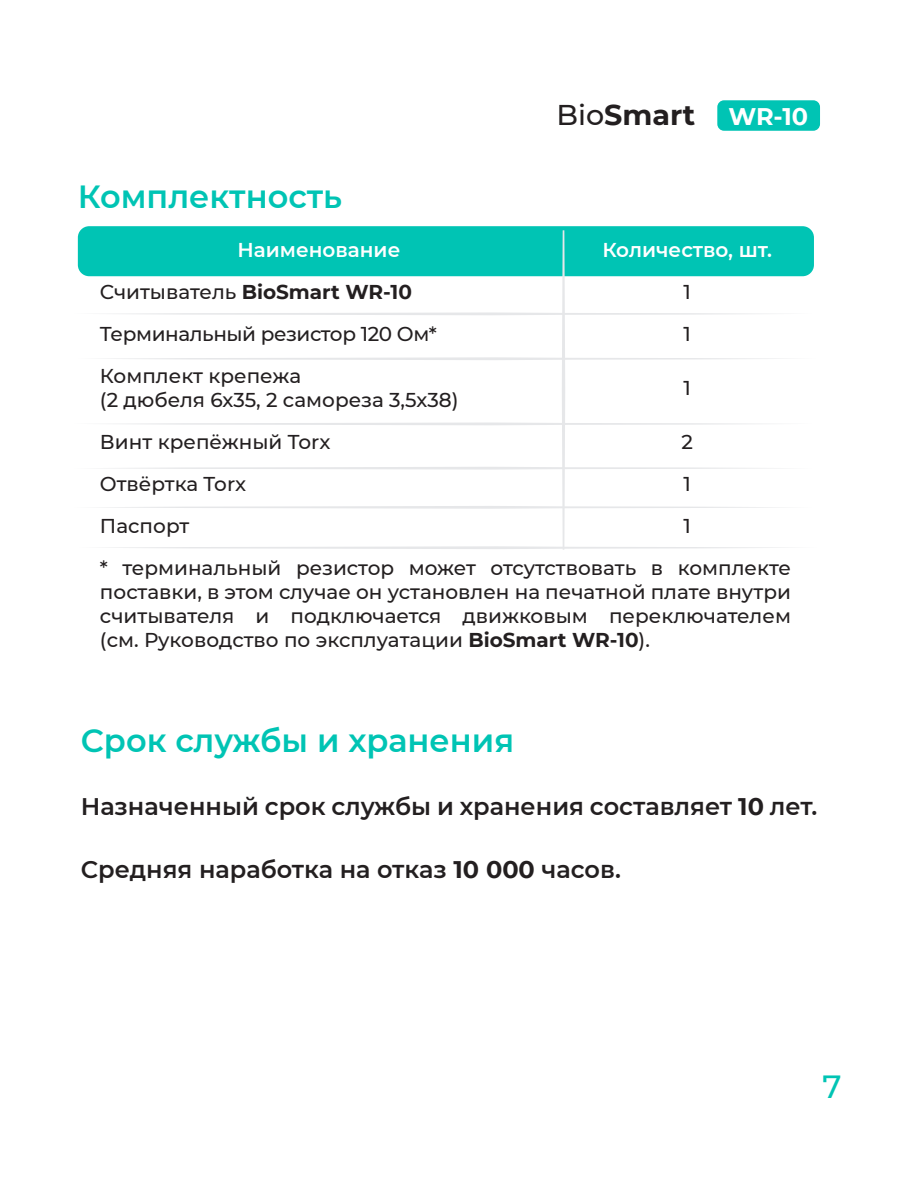
<style>
.page{position:relative;width:908px;height:1180px;background:#fff}
.page>*{position:absolute;margin:0;border:0;box-sizing:border-box;transform-origin:0 0}
.t1{font:600 32px "Montserrat";color:#00c4b4}
.t2{font:500 32px "Montserrat";color:#00c4b4}
.t3{font:700 28.4px "Montserrat";color:#231f20}
.t4{font:600 24px "Montserrat";color:#231f20}
.t5{font:500 20px/24px "Montserrat";color:#231f20}
.t6{font:600 20px "Montserrat";color:#fff}
.t7{font:500 20px "Montserrat";letter-spacing:-.02em;color:#231f20}
.t8{font:700 20px "Montserrat";color:#231f20}
.s1{font-weight:500}
.s2{font-size:24px;color:#fff}
.s3{font-weight:700}
</style>
<div class="page">
<div style="left:717px;top:100px;width:102px;height:31px;background:#00c4b4;border-radius:7px"></div>
<div style="left:78px;top:226px;width:735px;height:50px;background:#00c4b4;border-radius:11px"></div>
<svg style="left:77px;top:230px;width:737px;height:319px"></svg>
<h2 class="t3" style="left:556px;top:95px;width:253px"><span class="s1">Bio</span>Smart <span class="s2">WR-10</span></h2>
<p class="t1" style="left:78px;top:174px;width:266px">Комплектность</p>
<p class="t6" style="left:237px;top:235px;width:164px">Наименование</p>
<p class="t6" style="left:602px;top:235px;width:171px">Количество, шт.</p>
<p class="t8" style="left:100px;top:277px;width:313px"><span class="s1">Считыватель</span> BioSmart WR-10</p>
<p class="t5" style="left:683px;top:279px;width:9px">1</p>
<p class="t7" style="left:100px;top:320px;width:338px">Терминальный резистор 120 Ом*</p>
<p class="t5" style="left:683px;top:321px;width:9px">1</p>
<p class="t5" style="left:100px;top:363px;width:360px">Комплект крепежа<br>(2 дюбеля 6х35, 2 самореза 3,5х38)</p>
<p class="t5" style="left:683px;top:375px;width:9px">1</p>
<p class="t5" style="left:100px;top:429px;width:232px">Винт крепёжный Torx</p>
<p class="t5" style="left:681px;top:429px;width:13px">2</p>
<p class="t5" style="left:100px;top:471px;width:147px">Отвёртка Torx</p>
<p class="t5" style="left:683px;top:471px;width:9px">1</p>
<p class="t5" style="left:100px;top:513px;width:91px">Паспорт</p>
<p class="t5" style="left:683px;top:513px;width:9px">1</p>
<p class="t5" style="left:100px;top:555px;width:692px;text-align:justify">* терминальный резистор может отсутствовать в комплекте поставки, в этом случае он установлен на печатной плате внутри считывателя и подключается движковым переключателем (см. Руководство по эксплуатации <span class="s3">BioSmart WR-10</span>).</p>
<p class="t1" style="left:81px;top:718px;width:435px">Срок службы и хранения</p>
<p class="t4" style="left:81px;top:789px;width:737px">Назначенный срок службы и хранения составляет <span class="s3">10</span> лет.</p>
<p class="t4" style="left:81px;top:852px;width:541px">Средняя наработка на отказ <span class="s3">10 000</span> часов.</p>
<h1 class="t2" style="left:822px;top:1063px;width:21px">7</h1>
</div>
